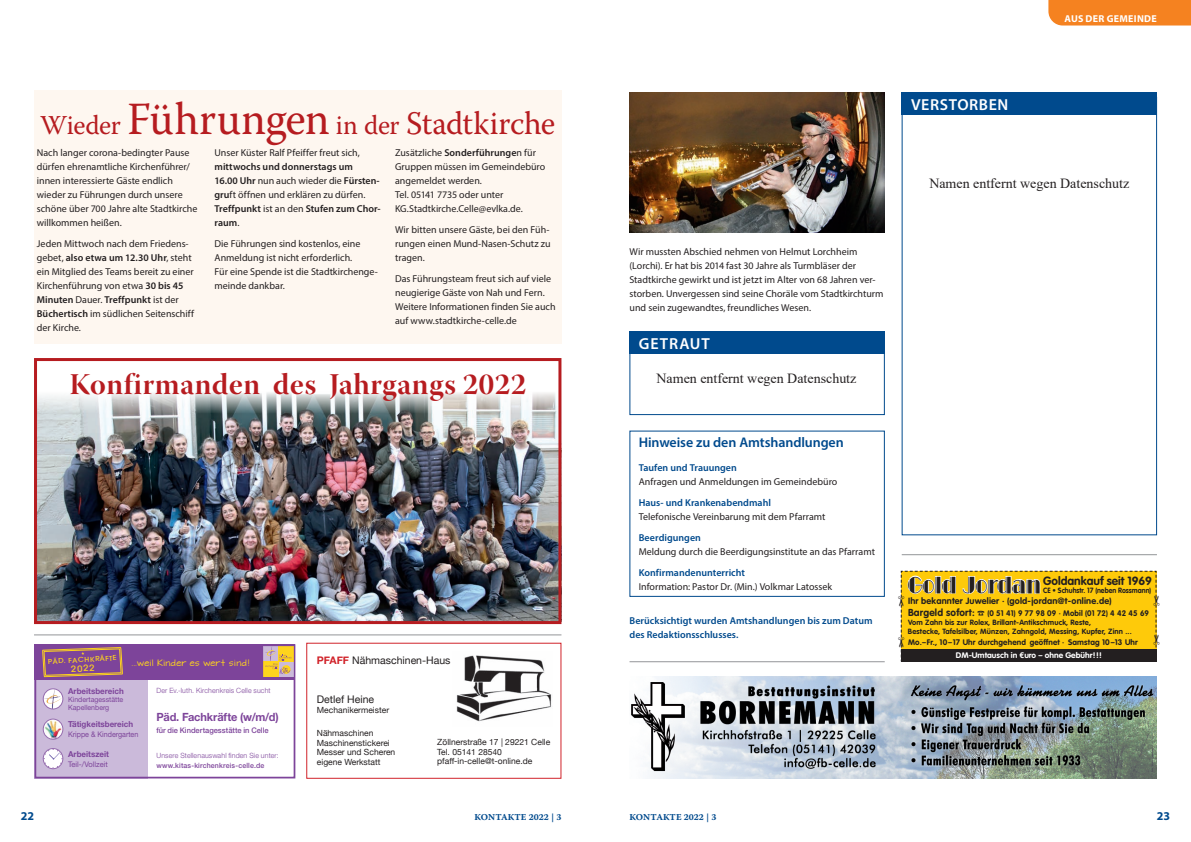
<style>
.page{position:relative;width:1191px;height:842px;background:#fff}
.page>*{position:absolute;margin:0;border:0;box-sizing:border-box;transform-origin:0 0}
.t1{font:30px "Warnock Pro Bold Disp";letter-spacing:.02em;color:#b61c20}
.t2{font:27.2px "Warnock Pro";letter-spacing:-.015em;color:#b61c20}
.t3{font:600 16px "Myriad Pro";letter-spacing:.04em;color:#fff}
.t4{font:600 16px "Myriad Pro";letter-spacing:.06em;color:#fff}
.t5{font:14px "Times New Roman";color:#231f20}
.t6{font:600 14px "Myriad Pro";letter-spacing:-.005em;color:#004a8d}
.t7{font:700 12px "Myriad Pro";color:#004a8d}
.t8{font:700 11.8px "VAG Rounded Std";color:#231f20}
.t9{font:700 11.3px "Helvetica Neue LT Pro";letter-spacing:-.01em;color:#7d449a}
.t10{font:10.5px "Helvetica Neue";color:#231f20}
.t11{font:10px/14px "Myriad Pro";color:#231f20}
.t12{font:600 10px/14px "Myriad Pro";color:#004a8d}
.t13{font:600 10px/14px "Myriad Pro";color:#231f20}
.t14{font:700 10px "Myriad Pro";letter-spacing:.03em;color:#fff}
.t15{font:700 9px "VAG Rounded Std";letter-spacing:.02em;color:#231f20}
.t16{font:9px "Warnock Pro Bold Capt";color:#004a8d}
.t17{font:8.5px/9.5px "Helvetica Neue";color:#231f20}
.t18{font:500 8.5px "Avant Garde";color:#fed41d;scale:1.12 1}
.t19{font:700 8.2px "Helvetica Neue LT Pro";color:#7d449a}
.t20{font:700 8px "VAG Rounded Std";letter-spacing:.02em;color:#231f20}
.t21{font:700 8px "VAG Rounded Std";color:#fff;scale:1.04 1}
.t22{font:7.9px "Architects Daughter";letter-spacing:.06em;color:#fed41d}
.t23{font:500 7.7px "Helvetica Neue LT Pro";color:#7d449a}
.t24{font:7.7px "Helvetica Neue LT Pro";color:#7d449a;scale:.92 1}
.t25{font:7.7px "Helvetica Neue LT Pro";color:#7d449a}
.t26{font:700 7.5px/8.9px "VAG Rounded Std";letter-spacing:.02em;color:#231f20}
.t27{font:700 7.5px "VAG Rounded Std";color:#231f20;scale:.93 1}
.t28{font:300 7.2px "Helvetica Neue LT Pro";letter-spacing:.02em;color:#7d449a}
.t29{font:500 7.2px "Helvetica Neue LT Pro";letter-spacing:.02em;color:#7d449a}
.t30{font:7.2px/8.2px "Helvetica Neue LT Pro";color:#7d449a}
.t31{font:500 6.7px "Avant Garde";color:#fed41d;scale:1.12 1}
.s1{font-size:46px}
.s2{font-size:32.7px}
.s3{font-weight:600}
.s4{font-weight:400}
.s5{font-weight:700;color:#d1232a}
.s6{font-family:"Broadway Engraved CE";font-weight:400;font-size:24px}
.s7{font-size:10px}
</style>
<div class="page">
<img style="left:38px;top:392px;width:519px;height:228px">
<div style="left:34px;top:358px;width:527px;height:266px;border:3px solid #b61c20"></div>
<div style="left:901px;top:92px;width:256px;height:23px;background:#004a8d"></div>
<div style="left:901px;top:97px;width:256px;height:438px;border:1px solid #004a8d"></div>
<div style="left:629px;top:431px;width:255px;height:166px;border:1px solid #004a8d"></div>
<img style="left:631px;top:676px;width:526px;height:102px">
<div style="left:629px;top:331px;width:255px;height:22px;background:#004a8d"></div>
<div style="left:629px;top:336px;width:255px;height:79px;border:1px solid #004a8d"></div>
<div style="left:1048px;top:0;width:143px;height:26px;background:#f58220"></div>
<hr style="left:901px;top:554px;width:256px;height:1px;background:#939598">
<div style="left:34px;top:644px;width:113px;height:134px;background:#cbbada"></div>
<div style="left:34px;top:644px;width:261px;height:35px;background:#7d449a"></div>
<div style="left:34px;top:644px;width:261px;height:134px;border:2px solid #7d449a"></div>
<img style="left:44px;top:690px;width:18px;height:19px">
<div style="left:43px;top:688px;width:20px;height:21px;border:1px solid #956cae;border-radius:50%"></div>
<div style="left:43px;top:748px;width:20px;height:21px;border:1px solid #956cae;border-radius:50%"></div>
<svg style="left:43px;top:749px;width:20px;height:19px"></svg>
<img style="left:44px;top:749px;width:18px;height:19px;border-radius:9px">
<img style="left:43px;top:719px;width:19px;height:20px">
<div style="left:43px;top:719px;width:20px;height:20px;border:1px solid #956cae;border-radius:50%"></div>
<svg style="left:50px;top:736px;width:8px;height:3px"></svg>
<svg style="left:42px;top:647px;width:81px;height:30px"></svg>
<svg style="left:263px;top:646px;width:31px;height:31px"></svg>
<div style="left:306px;top:643px;width:255px;height:136px;border:1px solid #d1232a"></div>
<img style="left:456px;top:655px;width:96px;height:67px">
<img style="left:629px;top:92px;width:255px;height:140px">
<div style="left:34px;top:90px;width:527px;height:254px;background:#fef7f0"></div>
<hr style="left:34px;top:635px;width:527px;height:1px;background:#939598">
<hr style="left:629px;top:661px;width:255px;height:1px;background:#939598">
<svg style="left:900px;top:571px;width:257px;height:90px;background:#deb319"></svg>
<h2 class="t2" style="left:40px;top:109px;width:516px">Wieder <span class="s1">Führungen</span> in der <span class="s2">Stadtkirche</span></h2>
<p class="t11" style="left:37px;top:145px;width:162px">Nach langer corona-bedingter Pause dürfen ehrenamtliche Kirchenführer/ innen interessierte Gäste endlich wieder zu Führungen durch unsere schöne über 700 Jahre alte Stadtkirche willkommen heißen.</p>
<p class="t11" style="left:37px;top:236px;width:159px">Jeden Mittwoch nach dem Friedens&shy;gebet, <span class="s3">also etwa um 12.30 Uhr</span>, steht ein Mitglied des Teams bereit zu einer<br>Kirchenführung von etwa <span class="s3">30 bis 45<br>Minuten</span> Dauer. <span class="s3">Treffpunkt</span> ist der<br><span class="s3">Büchertisch</span> im südlichen Seitenschiff der Kirche.</p>
<p class="t11" style="left:214px;top:145px;width:147px">Unser Küster Ralf Pfeiffer freut sich,</p>
<p class="t13" style="left:214px;top:159px;width:168px">mittwochs und donnerstags um<br>16.00 Uhr <span class="s4">nun auch wieder die</span> Fürsten&shy;gru<span class="s4">ft öffnen und erklären zu dürfen.<br></span>Treffpunkt <span class="s4">ist an den</span> Stufen zum Chor&shy;raum<span class="s4">.</span></p>
<p class="t11" style="left:214px;top:236px;width:165px">Die Führungen sind kostenlos, eine<br>Anmeldung ist nicht erforderlich.<br>Für eine Spende ist die Stadtkirchenge&shy;meinde dankbar.</p>
<p class="t11" style="left:395px;top:145px;width:152px">Zusätzliche <span class="s3">Sonderführunge</span>n für<br>Gruppen müssen im Gemeindebüro angemeldet werden.<br>Tel. 05141 7735 oder unter<br>KG.Stadtkirche.Celle@evlka.de.</p>
<p class="t11" style="left:395px;top:222px;width:157px">Wir bitten unsere Gäste, bei den Füh&shy;rungen einen Mund-Nasen-Schutz zu tragen.</p>
<p class="t11" style="left:395px;top:271px;width:162px">Das Führungsteam freut sich auf viele neugierige Gäste von Nah und Fern.<br>Weitere Informationen finden Sie auch auf www.stadtkirche-celle.de</p>
<h1 class="t1" style="left:69px;top:366px;width:458px">Konfirmanden des Jahrgangs 2022</h1>
<p class="t31" style="left:48px;top:657px;width:63px;rotate:-3deg">Päd. FachkräFte</p>
<p class="t18" style="left:71px;top:664px;width:23px;rotate:-3deg">2022</p>
<p class="t22" style="left:132px;top:657px;width:119px">...weil Kinder es wert sind !</p>
<p class="t19" style="left:68px;top:685px;width:57px">Arbeitsbereich</p>
<p class="t30" style="left:68px;top:695px;width:57px">Kindertagesstätte<br>Kapellenberg</p>
<p class="t19" style="left:68px;top:749px;width:42px">Arbeitszeit</p>
<p class="t25" style="left:68px;top:759px;width:41px">Teil-/Vollzeit</p>
<p class="t19" style="left:68px;top:719px;width:67px">Tätigkeitsbereich</p>
<p class="t24" style="left:68px;top:729px;width:78px">Krippe &amp; Kindergarten</p>
<p class="t28" style="left:156px;top:686px;width:116px">Der Ev.-luth. Kirchenkreis Celle sucht</p>
<p class="t9" style="left:156px;top:710px;width:124px">Päd. Fachkräfte (w/m/d)</p>
<p class="t23" style="left:156px;top:725px;width:114px">für die Kindertagesstätte in Celle</p>
<p class="t28" style="left:156px;top:751px;width:124px">Unsere Stellenauswahl finden Sie unter:</p>
<p class="t29" style="left:156px;top:761px;width:109px">www.kitas-kirchenkreis-celle.de</p>
<p class="t10" style="left:317px;top:653px;width:135px"><span class="s5">PFAFF</span> Nähmaschinen-Haus</p>
<p class="t10" style="left:317px;top:691px;width:59px">Detlef Heine</p>
<p class="t17" style="left:317px;top:706px;width:74px">Mechanikermeister</p>
<p class="t17" style="left:317px;top:729px;width:80px">Nähmaschinen<br>Maschinenstickerei<br>Messer und Scheren eigene Werkstatt</p>
<p class="t17" style="left:437px;top:738px;width:115px">Zöllnerstraße 17 | 29221 Celle<br>Tel. 05141 28540 pfaff-in-celle@t-online.de</p>
<p class="t14" style="left:1064px;top:12px;width:94px">AUS DER GEMEINDE</p>
<h3 class="t3" style="left:911px;top:94px;width:99px">VERSTORBEN</h3>
<p class="t11" style="left:629px;top:244px;width:255px">Wir mussten Abschied nehmen von Helmut Lorchheim (Lorchi). Er hat bis 2014 fast 30 Jahre als Turmbläser der Stadtkirche gewirkt und ist jetzt im Alter von 68 Jahren ver&shy;storben. Unvergessen sind seine Choräle vom Stadtkirchturm und sein zugewandtes, freundliches Wesen.</p>
<h3 class="t4" style="left:639px;top:333px;width:72px">GETRAUT</h3>
<h3 class="t5" style="left:656px;top:372px;width:201px">Namen entfernt wegen Datenschutz</h3>
<h3 class="t6" style="left:639px;top:433px;width:206px">Hinweise zu den Amtshandlungen</h3>
<p class="t12" style="left:639px;top:460px;width:100px">Taufen und Trauungen</p>
<p class="t11" style="left:639px;top:474px;width:200px">Anfragen und Anmeldungen im Gemeindebüro</p>
<p class="t12" style="left:639px;top:495px;width:134px">Haus- und Krankenabendmahl</p>
<p class="t11" style="left:639px;top:509px;width:188px">Telefonische Vereinbarung mit dem Pfarramt</p>
<p class="t12" style="left:639px;top:530px;width:64px">Beerdigungen</p>
<p class="t11" style="left:639px;top:544px;width:238px">Meldung durch die Beerdigungsinstitute an das Pfarramt</p>
<p class="t12" style="left:639px;top:565px;width:108px">Konfirmandenunterricht</p>
<p class="t11" style="left:639px;top:579px;width:195px">Information: Pastor Dr. (Min.) Volkmar Latossek</p>
<p class="t12" style="left:629px;top:613px;width:244px">Berücksichtigt wurden Amtshandlungen bis zum Datum des Redaktionsschlusses.</p>
<h3 class="t5" style="left:929px;top:176px;width:201px">Namen entfernt wegen Datenschutz</h3>
<p class="t8" style="left:907px;top:574px;width:246px"><span class="s6">Gold Jordan</span> Goldankauf seit 1969</p>
<p class="t27" style="left:1043px;top:586px;width:118px">CE • Schuhstr. 17 (neben Rossmann)</p>
<p class="t15" style="left:908px;top:595px;width:205px">Ihr bekannter Juwelier ∙ (gold-jordan@t-online.de)</p>
<p class="t20" style="left:908px;top:608px;width:243px"><span class="s7">Bargeld sofort:</span> ☎ (0 51 41) 9 77 98 09 ∙ Mobil (01 72) 4 42 45 69</p>
<p class="t26" style="left:908px;top:618px;width:225px">Vom Zahn bis zur Rolex, Brillant-Antikschmuck, Reste,<br>Bestecke, Tafelsilber, Münzen, Zahngold, Messing, Kupfer, Zinn ...</p>
<p class="t20" style="left:908px;top:637px;width:231px">Mo.–Fr., 10–17 Uhr durchgehend geöffnet · Samstag 10–13 Uhr</p>
<p class="t21" style="left:956px;top:650px;width:142px">DM-Umtausch in €uro – ohne Gebühr!!!</p>
<p class="t7" style="left:21px;top:808px;width:15px">22</p>
<p class="t16" style="left:474px;top:812px;width:89px">KONTAKTE 2022 | 3</p>
<p class="t16" style="left:629px;top:812px;width:89px">KONTAKTE 2022 | 3</p>
<p class="t7" style="left:1157px;top:808px;width:15px">23</p>
</div>
